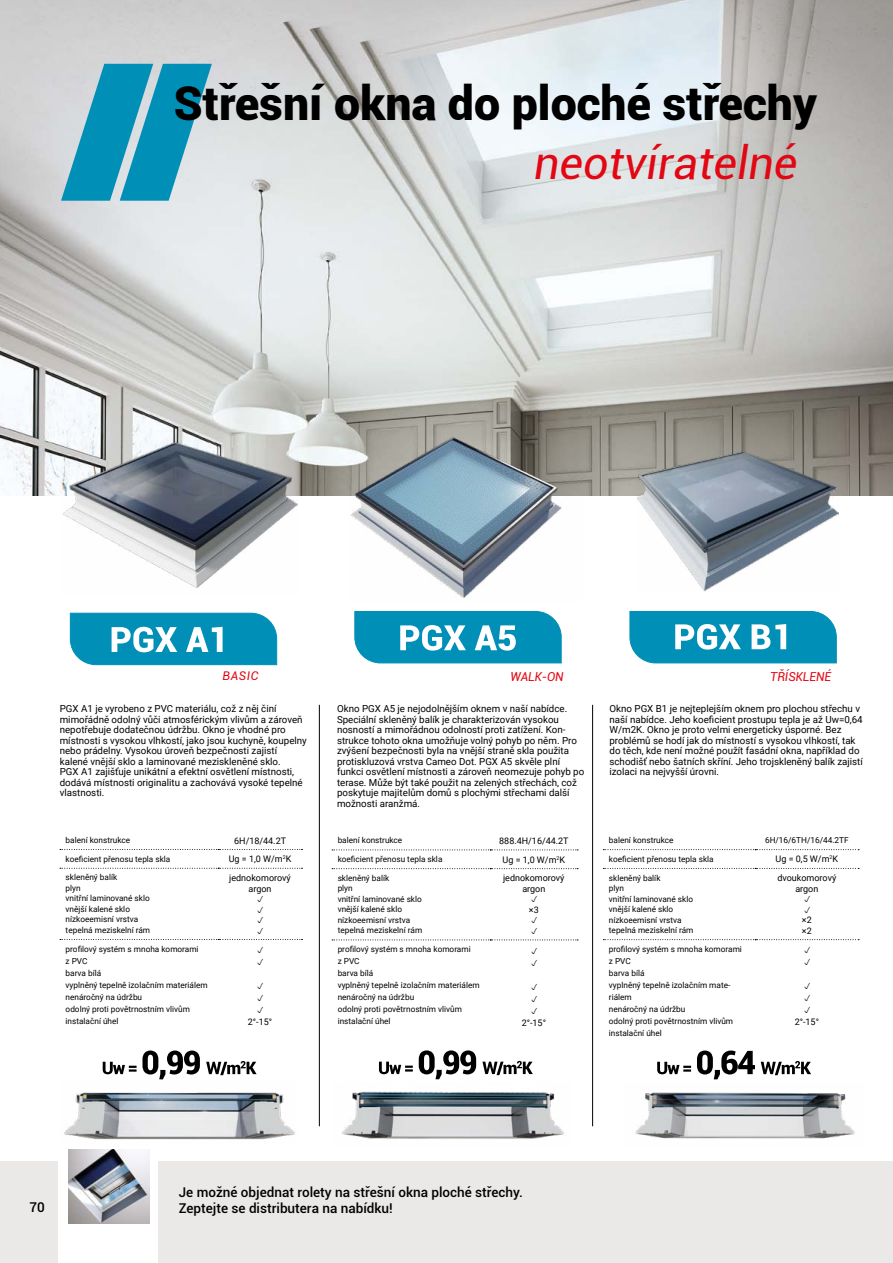
<style>
.page{position:relative;width:893px;height:1263px;background:#fff}
.page>*{position:absolute;margin:0;border:0;box-sizing:border-box;transform-origin:0 0}
.t1{font:900 46.5px "Roboto";color:#000}
.t2{font:italic 45px "Roboto";color:#e30613}
.t3{font:500 13.5px/16.2px "Roboto";color:#000}
.t4{font:italic 12.3px "Roboto";color:#e30613}
.t5{font:italic 12px "Roboto";letter-spacing:.05em;color:#e30613}
.t6{font:9.75px/10.5px "Roboto";color:#000}
.t7{font:9px "Roboto";color:#000}
.t8{font:8.25px/12px "Roboto";color:#000}
</style>
<div class="page">
<img style="left:0;top:0;width:893px;height:495px">
<div style="left:0;top:1162px;width:893px;height:101px;background:#ebe9e8"></div>
<svg style="left:70px;top:612px;width:207px;height:53px;background:#29a1c2"></svg>
<img style="left:64px;top:1092px;width:231px;height:48px">
<svg style="left:103px;top:1050px;width:154px;height:29px"></svg>
<hr style="left:319px;top:705px;width:1px;height:421px;background:#000">
<img style="left:342px;top:1091px;width:222px;height:48px">
<hr style="left:592px;top:705px;width:1px;height:421px;background:#000">
<svg style="left:354px;top:611px;width:208px;height:53px;background:#2ba2c3"></svg>
<svg style="left:629px;top:611px;width:208px;height:53px;background:#2aa1c3"></svg>
<img style="left:635px;top:1092px;width:220px;height:47px">
<svg style="left:379px;top:1050px;width:154px;height:29px"></svg>
<svg style="left:657px;top:1050px;width:154px;height:29px"></svg>
<svg style="left:45px;top:46px;width:180px;height:166px;background:#77b9cc"></svg>
<svg style="left:60px;top:849px;width:243px;height:1px"></svg>
<svg style="left:60px;top:868px;width:243px;height:1px"></svg>
<svg style="left:60px;top:939px;width:243px;height:1px"></svg>
<svg style="left:332px;top:849px;width:246px;height:1px"></svg>
<svg style="left:332px;top:868px;width:246px;height:1px"></svg>
<svg style="left:603px;top:849px;width:256px;height:1px"></svg>
<svg style="left:603px;top:868px;width:256px;height:1px"></svg>
<svg style="left:603px;top:939px;width:256px;height:1px"></svg>
<div style="left:59px;top:1146px;width:99px;height:117px;background:#fff"></div>
<img style="left:68px;top:1149px;width:81px;height:74px">
<img style="left:61px;top:440px;width:236px;height:148px">
<img style="left:349px;top:432px;width:233px;height:166px">
<img style="left:637px;top:450px;width:201px;height:141px">
<svg style="left:332px;top:939px;width:246px;height:1px"></svg>
<p class="t1" style="left:174px;top:70px;width:645px">Střešní okna do ploché střechy</p>
<p class="t2" style="left:534px;top:131px;width:265px">neotvíratelné</p>
<p class="t5" style="left:223px;top:668px;width:37px">BASIC</p>
<p class="t4" style="left:511px;top:668px;width:55px">WALK-ON</p>
<p class="t4" style="left:770px;top:668px;width:62px">TŘÍSKLENÉ</p>
<p class="t6" style="left:60px;top:703px;width:249px">PGX A1 je vyrobeno z PVC materiálu, což z něj činí mimořádně odolný vůči atmosférickým vlivům a zároveň nepotřebuje dodatečnou údržbu. Okno je vhodné pro místnosti s vysokou vlhkostí, jako jsou kuchyně, koupelny nebo prádelny. Vysokou úroveň bezpečnosti zajistí kalené vnější sklo a laminované meziskleněné sklo.<br>PGX A1 zajišťuje unikátní a efektní osvětlení místnosti, dodává místnosti originalitu a zachovává vysoké tepelné vlastnosti.</p>
<p class="t6" style="left:337px;top:703px;width:249px">Okno PGX A5 je nejodolnějším oknem v naší nabídce.<br>Speciální skleněný balík je charakterizován vysokou nosností a mimořádnou odolností proti zatížení. Kon&shy;strukce tohoto okna umožňuje volný pohyb po něm. Pro zvýšení bezpečnosti byla na vnější straně skla použita protiskluzová vrstva Cameo Dot. PGX A5 skvěle plní funkci osvětlení místnosti a zároveň neomezuje pohyb po terase. Může být také použit na zelených střechách, což poskytuje majitelům domů s plochými střechami další možnosti aranžmá.</p>
<p class="t6" style="left:609px;top:703px;width:255px">Okno PGX B1 je nejteplejším oknem pro plochou střechu v naší nabídce. Jeho koeficient prostupu tepla je až Uw=0,64<br>W/m2K. Okno je proto velmi energeticky úsporné. Bez problémů se hodí jak do místností s vysokou vlhkostí, tak do těch, kde není možné použít fasádní okna, například do schodišť nebo šatních skříní. Jeho trojskleněný balík zajistí izolaci na nejvyšší úrovni.</p>
<p class="t8" style="left:66px;top:834px;width:66px">balení konstrukce</p>
<p class="t7" style="left:234px;top:834px;width:53px">6H/18/44.2T</p>
<p class="t8" style="left:66px;top:852px;width:106px">koeficient přenosu tepla skla</p>
<p class="t7" style="left:229px;top:853px;width:64px">Ug = 1,0 W/m<sup>2</sup>K</p>
<p class="t8" style="left:66px;top:871px;width:53px">skleněný balík</p>
<p class="t8" style="left:66px;top:882px;width:17px">plyn</p>
<p class="t8" style="left:66px;top:892px;width:86px">vnitřní laminované sklo</p>
<p class="t8" style="left:66px;top:903px;width:66px">vnější kalené sklo</p>
<p class="t8" style="left:66px;top:913px;width:74px">nízkoeemisní vrstva</p>
<p class="t8" style="left:66px;top:924px;width:86px">tepelná meziskelní rám</p>
<p class="t7" style="left:229px;top:871px;width:63px">jednokomorový</p>
<p class="t7" style="left:249px;top:882px;width:25px">argon</p>
<p class="t8" style="left:66px;top:942px;width:134px">profilový systém s mnoha komorami z PVC</p>
<p class="t8" style="left:66px;top:966px;width:37px">barva bílá</p>
<p class="t8" style="left:66px;top:978px;width:144px">vyplněný tepelně izolačním materiálem</p>
<p class="t8" style="left:66px;top:990px;width:78px">nenáročný na údržbu</p>
<p class="t8" style="left:66px;top:1002px;width:126px">odolný proti povětrnostním vlivům</p>
<p class="t8" style="left:66px;top:1014px;width:54px">instalační úhel</p>
<p class="t7" style="left:248px;top:1016px;width:26px">2°-15°</p>
<p class="t8" style="left:338px;top:834px;width:66px">balení konstrukce</p>
<p class="t7" style="left:499px;top:834px;width:71px">888.4H/16/44.2T</p>
<p class="t8" style="left:338px;top:853px;width:106px">koeficient přenosu tepla skla</p>
<p class="t7" style="left:503px;top:853px;width:64px">Ug = 1,0 W/m<sup>2</sup>K</p>
<p class="t8" style="left:338px;top:872px;width:53px">skleněný balík</p>
<p class="t8" style="left:338px;top:882px;width:17px">plyn</p>
<p class="t8" style="left:338px;top:893px;width:86px">vnitřní laminované sklo</p>
<p class="t8" style="left:338px;top:903px;width:66px">vnější kalené sklo</p>
<p class="t8" style="left:338px;top:914px;width:74px">nízkoeemisní vrstva</p>
<p class="t8" style="left:338px;top:924px;width:86px">tepelná meziskelní rám</p>
<p class="t7" style="left:503px;top:872px;width:63px">jednokomorový</p>
<p class="t7" style="left:522px;top:882px;width:25px">argon</p>
<p class="t7" style="left:529px;top:903px;width:11px">×3</p>
<p class="t8" style="left:338px;top:943px;width:134px">profilový systém s mnoha komorami z PVC</p>
<p class="t8" style="left:338px;top:967px;width:37px">barva bílá</p>
<p class="t8" style="left:338px;top:979px;width:144px">vyplněný tepelně izolačním materiálem</p>
<p class="t8" style="left:338px;top:991px;width:78px">nenáročný na údržbu</p>
<p class="t8" style="left:338px;top:1003px;width:126px">odolný proti povětrnostním vlivům</p>
<p class="t8" style="left:338px;top:1015px;width:54px">instalační úhel</p>
<p class="t7" style="left:522px;top:1016px;width:26px">2°-15°</p>
<p class="t8" style="left:609px;top:834px;width:66px">balení konstrukce</p>
<p class="t8" style="left:765px;top:834px;width:85px">6H/16/6TH/16/44.2TF</p>
<p class="t8" style="left:609px;top:853px;width:106px">koeficient přenosu tepla skla</p>
<p class="t7" style="left:776px;top:853px;width:64px">Ug = 0,5 W/m<sup>2</sup>K</p>
<p class="t8" style="left:609px;top:871px;width:53px">skleněný balík</p>
<p class="t8" style="left:609px;top:882px;width:17px">plyn</p>
<p class="t8" style="left:609px;top:892px;width:86px">vnitřní laminované sklo</p>
<p class="t8" style="left:609px;top:903px;width:66px">vnější kalené sklo</p>
<p class="t8" style="left:609px;top:913px;width:74px">nízkoeemisní vrstva</p>
<p class="t8" style="left:609px;top:924px;width:86px">tepelná meziskelní rám</p>
<p class="t7" style="left:777px;top:872px;width:60px">dvoukomorový</p>
<p class="t7" style="left:795px;top:882px;width:25px">argon</p>
<p class="t7" style="left:802px;top:914px;width:11px">×2</p>
<p class="t7" style="left:802px;top:924px;width:11px">×2</p>
<p class="t8" style="left:609px;top:943px;width:134px">profilový systém s mnoha komorami z PVC</p>
<p class="t8" style="left:609px;top:967px;width:37px">barva bílá</p>
<p class="t8" style="left:609px;top:979px;width:123px">vyplněný tepelně izolačním mate&shy;riálem</p>
<p class="t8" style="left:609px;top:1003px;width:78px">nenáročný na údržbu</p>
<p class="t8" style="left:609px;top:1015px;width:126px">odolný proti povětrnostním vlivům</p>
<p class="t8" style="left:609px;top:1027px;width:54px">instalační úhel</p>
<p class="t7" style="left:795px;top:1016px;width:26px">2°-15°</p>
<p class="t3" style="left:29px;top:1199px;width:17px">70</p>
<p class="t3" style="left:179px;top:1183px;width:345px">Je možné objednat rolety na střešní okna ploché střechy.<br>Zeptejte se distributera na nabídku!</p>
</div>
